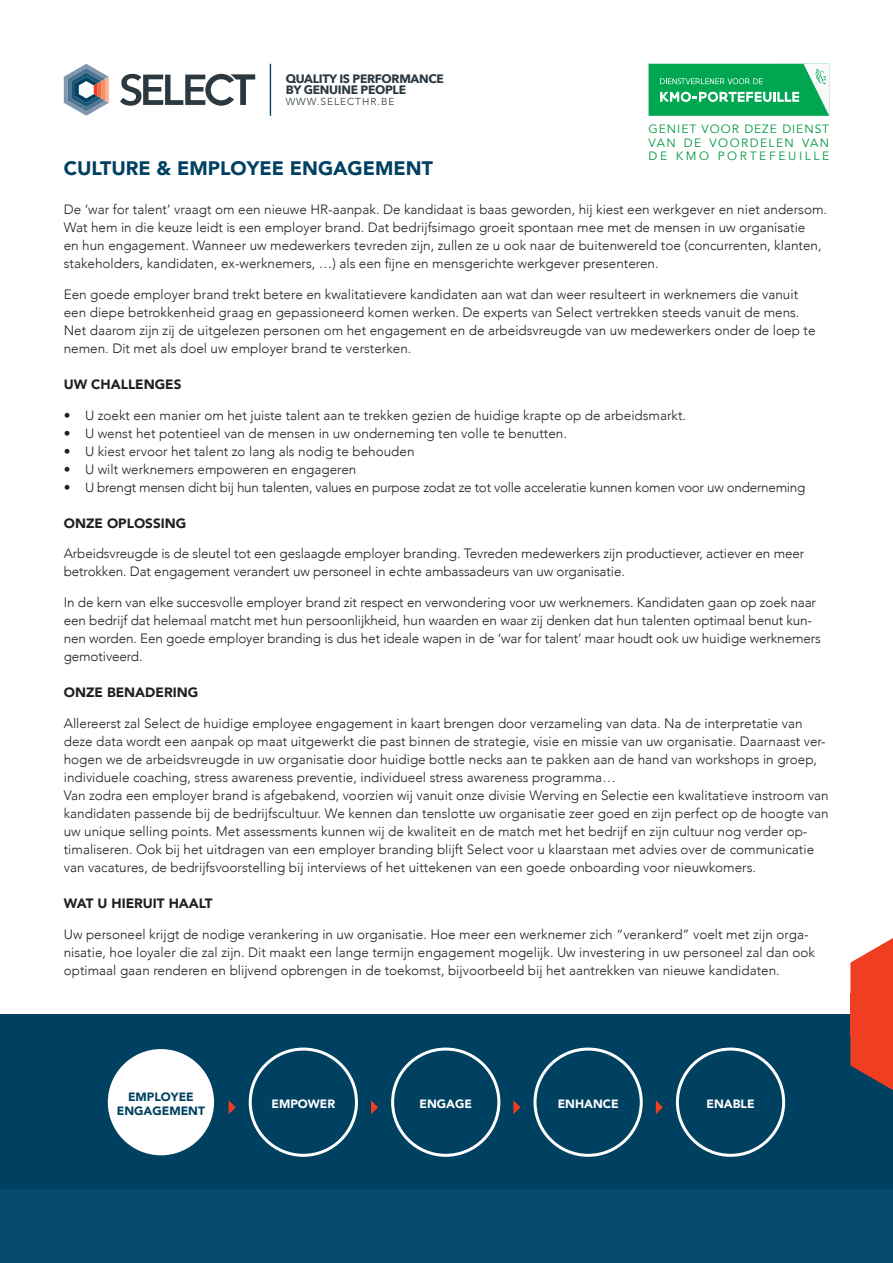
<style>
.page{position:relative;width:893px;height:1263px;background:#fff}
.page>*{position:absolute;margin:0;border:0;box-sizing:border-box;transform-origin:0 0}
.Text_bebas_7{font:900 19.5px "Avenir";color:#004060}
.Text_bebas_7-2{font:300 13.5px/18px "Avenir";color:#231f20}
.Text_bebas_7-3{font:300 13.5px "Avenir";letter-spacing:-.02em;color:#231f20}
.Text_bebas_7-4{font:900 13.5px "Avenir";color:#231f20}
.t1{font:700 12.15px/11.6px "Avenir Next";letter-spacing:-.025em;color:#2c3840}
.t2{font:12px/13.5px "Avenir";letter-spacing:.12em;color:#009841;text-align:justify}
.Text_bebas_7-5{font:900 12px "Avenir";color:#fff}
.Text_bebas_7-6{font:900 12px "Avenir";color:#004060}
.t3{font:300 10.2px "Avenir";letter-spacing:.1em;color:#2c3840}
</style>
<div class="page">
<svg style="left:64px;top:64px;width:45px;height:52px"></svg>
<svg style="left:120px;top:74px;width:135px;height:32px"></svg>
<hr style="left:270px;top:64px;width:1px;height:52px;background:#004060">
<div style="left:649px;top:64px;width:180px;height:52px;background:#00a750"></div>
<svg style="left:660px;top:64px;width:169px;height:52px"></svg>
<div style="left:0;top:1014px;width:893px;height:249px;background:#004060"></div>
<div style="left:0;top:1189px;width:893px;height:74px;background:#044a6c"></div>
<svg style="left:850px;top:938px;width:43px;height:152px"></svg>
<div style="left:850px;top:993px;width:43px;height:42px;background:#ef3e22"></div>
<div style="left:249px;top:1047px;width:109px;height:110px;border:3px solid #fff;border-radius:50%"></div>
<svg style="left:371px;top:1100px;width:7px;height:14px"></svg>
<svg style="left:513px;top:1100px;width:7px;height:14px"></svg>
<svg style="left:656px;top:1100px;width:7px;height:14px"></svg>
<svg style="left:229px;top:1100px;width:7px;height:14px"></svg>
<div style="left:391px;top:1047px;width:109px;height:110px;border:3px solid #fff;border-radius:50%"></div>
<div style="left:533px;top:1047px;width:110px;height:110px;border:3px solid #fff;border-radius:50%"></div>
<div style="left:676px;top:1047px;width:109px;height:110px;border:3px solid #fff;border-radius:50%"></div>
<div style="left:108px;top:1049px;width:106px;height:106px;background:#fff;border-radius:50%"></div>
<p class="t1" style="left:286px;top:73px;width:160px">QUALITY IS PERFORMANCE<br>BY GENUINE PEOPLE</p>
<p class="t3" style="left:286px;top:96px;width:110px">WWW.SELECTHR.BE</p>
<p class="t2" style="left:649px;top:123px;width:182px">GENIET VOOR DEZE DIENST VAN DE VOORDELEN VAN DE KMO PORTEFEUILLE</p>
<p class="Text_bebas_7" style="left:64px;top:151px;width:371px">CULTURE &amp; EMPLOYEE ENGAGEMENT</p>
<p class="Text_bebas_7-2" style="left:64px;top:200px;width:765px">De ‘war for talent’ vraagt om een nieuwe HR-aanpak. De kandidaat is baas geworden, hij kiest een werkgever en niet andersom.<br>Wat hem in die keuze leidt is een employer brand. Dat bedrijfsimago groeit spontaan mee met de mensen in uw organisatie<br>en hun engagement. Wanneer uw medewerkers tevreden zijn, zullen ze u ook naar de buitenwereld toe (concurrenten, klanten, stakeholders, kandidaten, ex-werknemers, …) als een fijne en mensgerichte werkgever presenteren.</p>
<p class="Text_bebas_7-2" style="left:64px;top:285px;width:753px">Een goede employer brand trekt betere en kwalitatievere kandidaten aan wat dan weer resulteert in werknemers die vanuit een diepe betrokkenheid graag en gepassioneerd komen werken. De experts van Select vertrekken steeds vanuit de mens.<br>Net daarom zijn zij de uitgelezen personen om het engagement en de arbeidsvreugde van uw medewerkers onder de loep te nemen. Dit met als doel uw employer brand te versterken.</p>
<p class="Text_bebas_7-4" style="left:64px;top:372px;width:119px">UW CHALLENGES</p>
<p class="Text_bebas_7-2" style="left:64px;top:406px;width:624px">• U zoekt een manier om het juiste talent aan te trekken gezien de huidige krapte op de arbeidsmarkt.</p>
<p class="Text_bebas_7-2" style="left:64px;top:424px;width:505px">• U wenst het potentieel van de mensen in uw onderneming ten volle te benutten.</p>
<p class="Text_bebas_7-2" style="left:64px;top:442px;width:352px">• U kiest ervoor het talent zo lang als nodig te behouden</p>
<p class="Text_bebas_7-2" style="left:64px;top:460px;width:294px">• U wilt werknemers empoweren en engageren</p>
<p class="Text_bebas_7-3" style="left:64px;top:479px;width:743px">• U brengt mensen dicht bij hun talenten, values en purpose zodat ze tot volle acceleratie kunnen komen voor uw onderneming</p>
<p class="Text_bebas_7-4" style="left:64px;top:511px;width:124px">ONZE OPLOSSING</p>
<p class="Text_bebas_7-2" style="left:64px;top:545px;width:742px">Arbeidsvreugde is de sleutel tot een geslaagde employer branding. Tevreden medewerkers zijn productiever, actiever en meer betrokken. Dat engagement verandert uw personeel in echte ambassadeurs van uw organisatie.</p>
<p class="Text_bebas_7-2" style="left:64px;top:593px;width:759px">In de kern van elke succesvolle employer brand zit respect en verwondering voor uw werknemers. Kandidaten gaan op zoek naar een bedrijf dat helemaal matcht met hun persoonlijkheid, hun waarden en waar zij denken dat hun talenten optimaal benut kun&shy;nen worden. Een goede employer branding is dus het ideale wapen in de ‘war for talent’ maar houdt ook uw huidige werknemers gemotiveerd.</p>
<p class="Text_bebas_7-4" style="left:64px;top:681px;width:136px">ONZE BENADERING</p>
<p class="Text_bebas_7-2" style="left:64px;top:714px;width:763px">Allereerst zal Select de huidige employee engagement in kaart brengen door verzameling van data. Na de interpretatie van deze data wordt een aanpak op maat uitgewerkt die past binnen de strategie, visie en missie van uw organisatie. Daarnaast ver&shy;hogen we de arbeidsvreugde in uw organisatie door huidige bottle necks aan te pakken aan de hand van workshops in groep, individuele coaching, stress awareness preventie, individueel stress awareness programma…</p>
<p class="Text_bebas_7-2" style="left:64px;top:786px;width:766px">Van zodra een employer brand is afgebakend, voorzien wij vanuit onze divisie Werving en Selectie een kwalitatieve instroom van kandidaten passende bij de bedrijfscultuur. We kennen dan tenslotte uw organisatie zeer goed en zijn perfect op de hoogte van uw unique selling points. Met assessments kunnen wij de kwaliteit en de match met het bedrijf en zijn cultuur nog verder op&shy;timaliseren. Ook bij het uitdragen van een employer branding blijft Select voor u klaarstaan met advies over de communicatie van vacatures, de bedrijfsvoorstelling bij interviews of het uittekenen van een goede onboarding voor nieuwkomers.</p>
<p class="Text_bebas_7-4" style="left:64px;top:892px;width:150px">WAT U HIERUIT HAALT</p>
<p class="Text_bebas_7-2" style="left:64px;top:925px;width:753px">Uw personeel krijgt de nodige verankering in uw organisatie. Hoe meer een werknemer zich “verankerd” voelt met zijn orga&shy;nisatie, hoe loyaler die zal zijn. Dit maakt een lange termijn engagement mogelijk. Uw investering in uw personeel zal dan ook optimaal gaan renderen en blijvend opbrengen in de toekomst, bijvoorbeeld bij het aantrekken van nieuwe kandidaten.</p>
<p class="Text_bebas_7-6" style="left:128px;top:1087px;width:67px">EMPLOYEE</p>
<p class="Text_bebas_7-6" style="left:117px;top:1100px;width:90px">ENGAGEMENT</p>
<p class="Text_bebas_7-5" style="left:271px;top:1094px;width:65px">EMPOWER</p>
<p class="Text_bebas_7-5" style="left:419px;top:1094px;width:54px">ENGAGE</p>
<p class="Text_bebas_7-5" style="left:558px;top:1094px;width:62px">ENHANCE</p>
<p class="Text_bebas_7-5" style="left:706px;top:1094px;width:50px">ENABLE</p>
</div>
